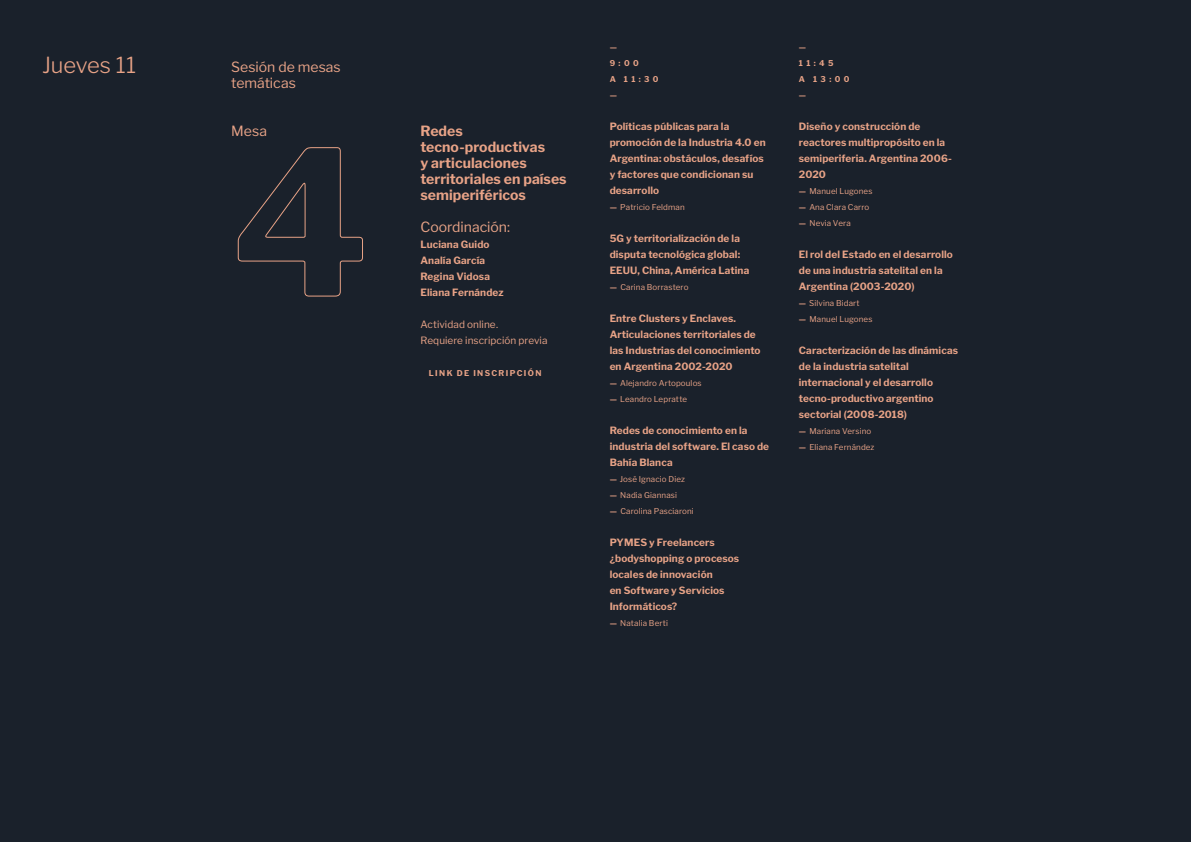
<style>
.page{position:relative;width:1191px;height:842px;background:#fff}
.page>*{position:absolute;margin:0;border:0;box-sizing:border-box;transform-origin:0 0}
.t1{font:300 22px "Libre Franklin";letter-spacing:-.005em;color:#e8a387}
.t2{font:700 14px/16px "Libre Franklin";color:#e8a387}
.t3{font:14px/16px "Libre Franklin";color:#e8a387}
.t4{font:700 10px/16px "Libre Franklin";letter-spacing:.01em;color:#e8a387}
.t5{font:10px/16px "Libre Franklin";letter-spacing:.005em;color:#e8a387}
.t6{font:8px "Libre Franklin";letter-spacing:.015em;color:#e8a387}
.t7{font:700 8px/16px "Libre Franklin";letter-spacing:.175em;color:#e8a387}
.s1{font-weight:700}
</style>
<div class="page">
<div style="left:0;top:0;width:595px;height:842px;background:#1a212b"></div>
<div style="left:595px;top:0;width:596px;height:842px;background:#1a212b"></div>
<svg style="left:237px;top:147px;width:126px;height:150px"></svg>
<h1 class="t1" style="left:42px;top:48px;width:96px">Jueves 11</h1>
<h2 class="t3" style="left:231px;top:58px;width:111px">Sesión de mesas temáticas</h2>
<h2 class="t3" style="left:231px;top:122px;width:37px">Mesa</h2>
<h2 class="t2" style="left:420px;top:122px;width:148px">Redes tecno-productivas<br>y articulaciones territoriales en países semiperiféricos</h2>
<h2 class="t3" style="left:420px;top:218px;width:91px">Coordinación:</h2>
<p class="t4" style="left:420px;top:235px;width:85px">Luciana Guido<br>Analía García<br>Regina Vidosa<br>Eliana Fernández</p>
<p class="t5" style="left:420px;top:315px;width:129px">Actividad online.<br>Requiere inscripción previa</p>
<p class="t7" style="left:429px;top:364px;width:114px">LINK DE INSCRIPCIÓN</p>
<p class="t7" style="left:609px;top:39px;width:50px">—<br>9:00<br>A 11:30 —</p>
<p class="t4" style="left:609px;top:118px;width:157px">Políticas públicas para la promoción de la Industria 4.0 en<br>Argentina: obstáculos, desafíos y factores que condicionan su desarrollo</p>
<p class="t6" style="left:609px;top:201px;width:77px"><span class="s1">—</span> Patricio Feldman</p>
<p class="t4" style="left:609px;top:230px;width:141px">5G y territorialización de la disputa tecnológica global:<br>EEUU, China, América Latina</p>
<p class="t6" style="left:609px;top:281px;width:80px"><span class="s1">—</span> Carina Borrastero</p>
<p class="t4" style="left:609px;top:310px;width:152px">Entre Clusters y Enclaves.<br>Articulaciones territoriales de las Industrias del conocimiento en Argentina 2002-2020</p>
<p class="t6" style="left:609px;top:377px;width:93px"><span class="s1">—</span> Alejandro Artopoulos</p>
<p class="t6" style="left:609px;top:393px;width:79px"><span class="s1">—</span> Leandro Lepratte</p>
<p class="t4" style="left:609px;top:422px;width:161px">Redes de conocimiento en la industria del software. El caso de<br>Bahía Blanca</p>
<p class="t6" style="left:609px;top:473px;width:77px"><span class="s1">—</span> José Ignacio Diez</p>
<p class="t6" style="left:609px;top:489px;width:69px"><span class="s1">—</span> Nadia Giannasi</p>
<p class="t6" style="left:609px;top:505px;width:86px"><span class="s1">—</span> Carolina Pasciaroni</p>
<p class="t4" style="left:609px;top:534px;width:131px">PYMES y Freelancers ¿bodyshopping o procesos locales de innovación<br>en Software y Servicios<br>Informáticos?</p>
<p class="t6" style="left:609px;top:617px;width:60px"><span class="s1">—</span> Natalia Berti</p>
<p class="t7" style="left:799px;top:39px;width:52px">—<br>11:45<br>A 13:00 —</p>
<p class="t4" style="left:799px;top:118px;width:155px">Diseño y construcción de reactores multipropósito en la semiperiferia. Argentina 2006-<br>2020</p>
<p class="t6" style="left:799px;top:185px;width:75px"><span class="s1">—</span> Manuel Lugones</p>
<p class="t6" style="left:799px;top:201px;width:72px"><span class="s1">—</span> Ana Clara Carro</p>
<p class="t6" style="left:799px;top:217px;width:53px"><span class="s1">—</span> Nevia Vera</p>
<p class="t4" style="left:799px;top:246px;width:155px">El rol del Estado en el desarrollo de una industria satelital en la<br>Argentina (2003-2020)</p>
<p class="t6" style="left:799px;top:297px;width:62px"><span class="s1">—</span> Silvina Bidart</p>
<p class="t6" style="left:799px;top:313px;width:75px"><span class="s1">—</span> Manuel Lugones</p>
<p class="t4" style="left:799px;top:342px;width:161px">Caracterización de las dinámicas de la industria satelital internacional y el desarrollo tecno-productivo argentino sectorial (2008-2018)</p>
<p class="t6" style="left:799px;top:425px;width:74px"><span class="s1">—</span> Mariana Versino</p>
<p class="t6" style="left:799px;top:441px;width:77px"><span class="s1">—</span> Eliana Fernández</p>
</div>
